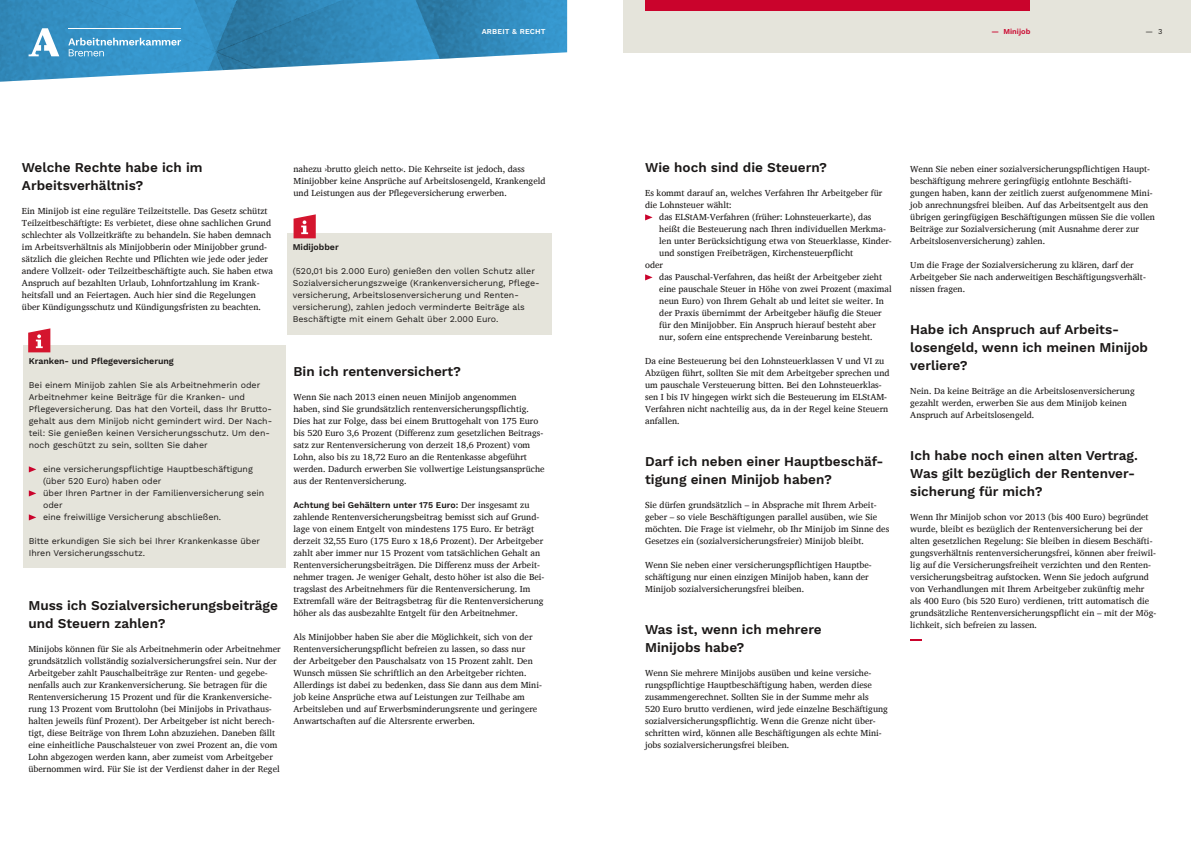
<style>
.page{position:relative;width:1191px;height:842px;background:#fff}
.page>*{position:absolute;margin:0;border:0;box-sizing:border-box;transform-origin:0 0}
.t1{font:600 13.5px/18px "Work Sans";color:#1a1716}
.t2{font:9px/12px "Charis SIL";color:#1a1716}
.t3{font:8.8px/12px "Work Sans";color:#1a1716}
.t4{font:600 8.8px "Work Sans";color:#1a1716}
.t5{font:600 7.5px "Work Sans";letter-spacing:.025em;color:#fff}
.t6{font:600 7.5px "Work Sans";color:#ca032c}
.t7{font:7.5px "Work Sans";color:#1a1716}
.s1{font-family:"Charis SIL";font-weight:400;font-size:9px}
</style>
<div class="page">
<img style="left:0;top:0;width:567px;height:82px">
<svg style="left:29px;top:28px;width:30px;height:28px"></svg>
<hr style="left:68px;top:28px;width:113px;height:1px;background:#fff">
<svg style="left:68px;top:38px;width:113px;height:18px"></svg>
<div style="left:624px;top:0;width:567px;height:52px;background:#e5e4db"></div>
<div style="left:645px;top:0;width:384px;height:10px;background:#ca032c"></div>
<svg style="left:645px;top:214px;width:7px;height:6px"></svg>
<svg style="left:645px;top:274px;width:7px;height:6px"></svg>
<svg style="left:910px;top:639px;width:12px;height:1px"></svg>
<div style="left:287px;top:233px;width:264px;height:101px;background:#e5e4db"></div>
<svg style="left:293px;top:214px;width:23px;height:24px"></svg>
<div style="left:23px;top:346px;width:263px;height:222px;background:#e5e4db"></div>
<svg style="left:29px;top:466px;width:7px;height:6px"></svg>
<svg style="left:29px;top:490px;width:7px;height:6px"></svg>
<svg style="left:29px;top:514px;width:7px;height:6px"></svg>
<svg style="left:28px;top:328px;width:22px;height:24px"></svg>
<p class="t5" style="left:481px;top:27px;width:66px">ARBEIT &amp; RECHT</p>
<h1 class="t1" style="left:22px;top:159px;width:182px">Welche Rechte habe ich im<br>Arbeitsverhältnis?</h1>
<p class="t2" style="left:22px;top:205px;width:253px">Ein Minijob ist eine reguläre Teilzeitstelle. Das Gesetz schützt Teilzeitbeschäftigte: Es verbietet, diese ohne sachlichen Grund schlechter als Vollzeitkräfte zu behandeln. Sie haben demnach im Arbeitsverhältnis als Minijobberin oder Minijobber grund&shy;sätzlich die gleichen Rechte und Pflichten wie jede oder jeder andere Vollzeit- oder Teilzeitbeschäftigte auch. Sie haben etwa Anspruch auf bezahlten Urlaub, Lohnfortzahlung im Krank&shy;heitsfall und an Feiertagen. Auch hier sind die Regelungen über Kündigungsschutz und Kündigungsfristen zu beachten.</p>
<p class="t2" style="left:293px;top:163px;width:253px">nahezu ›brutto gleich netto‹. Die Kehrseite ist jedoch, dass<br>Minijobber keine Ansprüche auf Arbeitslosengeld, Krankengeld und Leistungen aus der Pflegeversicherung erwerben.</p>
<p class="t4" style="left:293px;top:242px;width:48px">Midijobber</p>
<p class="t3" style="left:293px;top:266px;width:247px">(520,01 bis 2.000 Euro) genießen den vollen Schutz aller Sozialversicherungszweige (Krankenversicherung, Pflege&shy;versicherung, Arbeitslosenversicherung und Renten&shy;versicherung), zahlen jedoch verminderte Beiträge als Beschäftigte mit einem Gehalt über 2.000 Euro.</p>
<p class="t4" style="left:29px;top:356px;width:146px">Kranken- und Pflegeversicherung</p>
<p class="t3" style="left:29px;top:380px;width:245px">Bei einem Minijob zahlen Sie als Arbeitnehmerin oder Arbeitnehmer keine Beiträge für die Kranken- und Pflegeversicherung. Das hat den Vorteil, dass Ihr Brutto&shy;gehalt aus dem Minijob nicht gemindert wird. Der Nach&shy;teil: Sie genießen keinen Versicherungsschutz. Um den&shy;noch geschützt zu sein, sollten Sie daher</p>
<p class="t3" style="left:43px;top:464px;width:223px">eine versicherungspflichtige Hauptbeschäftigung (über 520 Euro) haben oder<br>über Ihren Partner in der Familienversicherung sein oder<br>eine freiwillige Versicherung abschließen.</p>
<p class="t3" style="left:29px;top:536px;width:233px">Bitte erkundigen Sie sich bei Ihrer Krankenkasse über<br>Ihren Versicherungsschutz.</p>
<h1 class="t1" style="left:28px;top:597px;width:251px">Muss ich Sozialversicherungsbeiträge und Steuern zahlen?</h1>
<p class="t2" style="left:28px;top:643px;width:254px">Minijobs können für Sie als Arbeitnehmerin oder Arbeitnehmer grundsätzlich vollständig sozialversicherungsfrei sein. Nur der Arbeitgeber zahlt Pauschalbeiträge zur Renten- und gegebe&shy;nenfalls auch zur Krankenversicherung. Sie betragen für die Rentenversicherung 15 Prozent und für die Krankenversiche&shy;rung 13 Prozent vom Bruttolohn (bei Minijobs in Privathaus&shy;halten jeweils fünf Prozent). Der Arbeitgeber ist nicht berech&shy;tigt, diese Beiträge von Ihrem Lohn abzuziehen. Daneben fällt eine einheitliche Pauschalsteuer von zwei Prozent an, die vom Lohn abgezogen werden kann, aber zumeist vom Arbeitgeber übernommen wird. Für Sie ist der Verdienst daher in der Regel</p>
<h1 class="t1" style="left:293px;top:363px;width:169px">Bin ich rentenversichert?</h1>
<p class="t2" style="left:293px;top:391px;width:253px">Wenn Sie nach 2013 einen neuen Minijob angenommen haben, sind Sie grundsätzlich rentenversicherungspflichtig.<br>Dies hat zur Folge, dass bei einem Bruttogehalt von 175 Euro bis 520 Euro 3,6 Prozent (Differenz zum gesetzlichen Beitrags&shy;satz zur Rentenversicherung von derzeit 18,6 Prozent) vom Lohn, also bis zu 18,72 Euro an die Rentenkasse abgeführt werden. Dadurch erwerben Sie vollwertige Leistungsansprüche aus der Rentenversicherung.</p>
<p class="t4" style="left:293px;top:500px;width:237px">Achtung bei Gehältern unter 175 Euro: <span class="s1">Der insgesamt zu</span></p>
<p class="t2" style="left:293px;top:511px;width:252px">zahlende Rentenversicherungsbeitrag bemisst sich auf Grund&shy;lage von einem Entgelt von mindestens 175 Euro. Er beträgt derzeit 32,55 Euro (175 Euro x 18,6 Prozent). Der Arbeitgeber zahlt aber immer nur 15 Prozent vom tatsächlichen Gehalt an Rentenversicherungsbeiträgen. Die Differenz muss der Arbeit&shy;nehmer tragen. Je weniger Gehalt, desto höher ist also die Bei&shy;tragslast des Arbeitnehmers für die Rentenversicherung. Im Extremfall wäre der Beitragsbetrag für die Rentenversicherung höher als das ausbezahlte Entgelt für den Arbeitnehmer.</p>
<p class="t2" style="left:293px;top:631px;width:250px">Als Minijobber haben Sie aber die Möglichkeit, sich von der Rentenversicherungspflicht befreien zu lassen, so dass nur<br>der Arbeitgeber den Pauschalsatz von 15 Prozent zahlt. Den Wunsch müssen Sie schriftlich an den Arbeitgeber richten.<br>Allerdings ist dabei zu bedenken, dass Sie dann aus dem Mini&shy;job keine Ansprüche etwa auf Leistungen zur Teilhabe am Arbeitsleben und auf Erwerbsminderungsrente und geringere Anwartschaften auf die Altersrente erwerben.</p>
<p class="t6" style="left:991px;top:27px;width:41px">— Minijob</p>
<p class="t7" style="left:1145px;top:27px;width:19px">— 3</p>
<h1 class="t1" style="left:645px;top:159px;width:183px">Wie hoch sind die Steuern?</h1>
<p class="t2" style="left:645px;top:187px;width:239px">Es kommt darauf an, welches Verfahren Ihr Arbeitgeber für die Lohnsteuer wählt:</p>
<p class="t2" style="left:659px;top:211px;width:214px">das ELStAM-Verfahren (früher: Lohnsteuerkarte), das</p>
<p class="t2" style="left:659px;top:223px;width:228px">heißt die Besteuerung nach Ihren individuellen Merkma-</p>
<p class="t2" style="left:659px;top:235px;width:234px">len unter Berücksichtigung etwa von Steuerklasse, Kinder-</p>
<p class="t2" style="left:659px;top:247px;width:195px">und sonstigen Freibeträgen, Kirchensteuerpflicht</p>
<p class="t2" style="left:645px;top:259px;width:19px">oder</p>
<p class="t2" style="left:659px;top:271px;width:224px">das Pauschal-Verfahren, das heißt der Arbeitgeber zieht</p>
<p class="t2" style="left:659px;top:283px;width:234px">eine pauschale Steuer in Höhe von zwei Prozent (maximal</p>
<p class="t2" style="left:659px;top:295px;width:226px">neun Euro) von Ihrem Gehalt ab und leitet sie weiter. In</p>
<p class="t2" style="left:659px;top:307px;width:224px">der Praxis übernimmt der Arbeitgeber häufig die Steuer</p>
<p class="t2" style="left:659px;top:319px;width:218px">für den Minijobber. Ein Anspruch hierauf besteht aber</p>
<p class="t2" style="left:659px;top:331px;width:215px">nur, sofern eine entsprechende Vereinbarung besteht.</p>
<p class="t2" style="left:645px;top:355px;width:246px">Da eine Besteuerung bei den Lohnsteuerklassen V und VI zu Abzügen führt, sollten Sie mit dem Arbeitgeber sprechen und um pauschale Versteuerung bitten. Bei den Lohnsteuerklas&shy;sen I bis IV hingegen wirkt sich die Besteuerung im ELStAM-Verfahren nicht nachteilig aus, da in der Regel keine Steuern anfallen.</p>
<h1 class="t1" style="left:645px;top:453px;width:240px">Darf ich neben einer Hauptbeschäf&shy;tigung einen Minijob haben?</h1>
<p class="t2" style="left:645px;top:499px;width:246px">Sie dürfen grundsätzlich – in Absprache mit Ihrem Arbeit&shy;geber – so viele Beschäftigungen parallel ausüben, wie Sie möchten. Die Frage ist vielmehr, ob Ihr Minijob im Sinne des Gesetzes ein (sozialversicherungsfreier) Minijob bleibt.</p>
<p class="t2" style="left:645px;top:559px;width:228px">Wenn Sie neben einer versicherungspflichtigen Hauptbe&shy;schäftigung nur einen einzigen Minijob haben, kann der<br>Minijob sozialversicherungsfrei bleiben.</p>
<h1 class="t1" style="left:645px;top:621px;width:178px">Was ist, wenn ich mehrere<br>Minijobs habe?</h1>
<p class="t2" style="left:645px;top:667px;width:244px">Wenn Sie mehrere Minijobs ausüben und keine versiche&shy;rungspflichtige Hauptbeschäftigung haben, werden diese zusammengerechnet. Sollten Sie in der Summe mehr als<br>520 Euro brutto verdienen, wird jede einzelne Beschäftigung sozialversicherungspflichtig. Wenn die Grenze nicht über&shy;schritten wird, können alle Beschäftigungen als echte Mini&shy;jobs sozialversicherungsfrei bleiben.</p>
<p class="t2" style="left:910px;top:163px;width:246px">Wenn Sie neben einer sozialversicherungspflichtigen Haupt&shy;beschäftigung mehrere geringfügig entlohnte Beschäfti&shy;gungen haben, kann der zeitlich zuerst aufgenommene Mini&shy;job anrechnungsfrei bleiben. Auf das Arbeitsentgelt aus den übrigen geringfügigen Beschäftigungen müssen Sie die vollen Beiträge zur Sozialversicherung (mit Ausnahme derer zur Arbeitslosenversicherung) zahlen.</p>
<p class="t2" style="left:910px;top:259px;width:237px">Um die Frage der Sozialversicherung zu klären, darf der<br>Arbeitgeber Sie nach anderweitigen Beschäftigungsverhält&shy;nissen fragen.</p>
<h1 class="t1" style="left:910px;top:321px;width:239px">Habe ich Anspruch auf Arbeits&shy;losengeld, wenn ich meinen Minijob verliere?</h1>
<p class="t2" style="left:910px;top:385px;width:226px">Nein. Da keine Beiträge an die Arbeitslosenversicherung gezahlt werden, erwerben Sie aus dem Minijob keinen<br>Anspruch auf Arbeitslosengeld.</p>
<h1 class="t1" style="left:910px;top:447px;width:229px">Ich habe noch einen alten Vertrag.<br>Was gilt bezüglich der Rentenver&shy;sicherung für mich?</h1>
<p class="t2" style="left:910px;top:511px;width:248px">Wenn Ihr Minijob schon vor 2013 (bis 400 Euro) begründet wurde, bleibt es bezüglich der Rentenversicherung bei der alten gesetzlichen Regelung: Sie bleiben in diesem Beschäfti&shy;gungsverhältnis rentenversicherungsfrei, können aber freiwil&shy;lig auf die Versicherungsfreiheit verzichten und den Renten&shy;versicherungsbeitrag aufstocken. Wenn Sie jedoch aufgrund von Verhandlungen mit Ihrem Arbeitgeber zukünftig mehr als 400 Euro (bis 520 Euro) verdienen, tritt automatisch die grundsätzliche Rentenversicherungspflicht ein – mit der Mög&shy;lichkeit, sich befreien zu lassen.</p>
</div>
